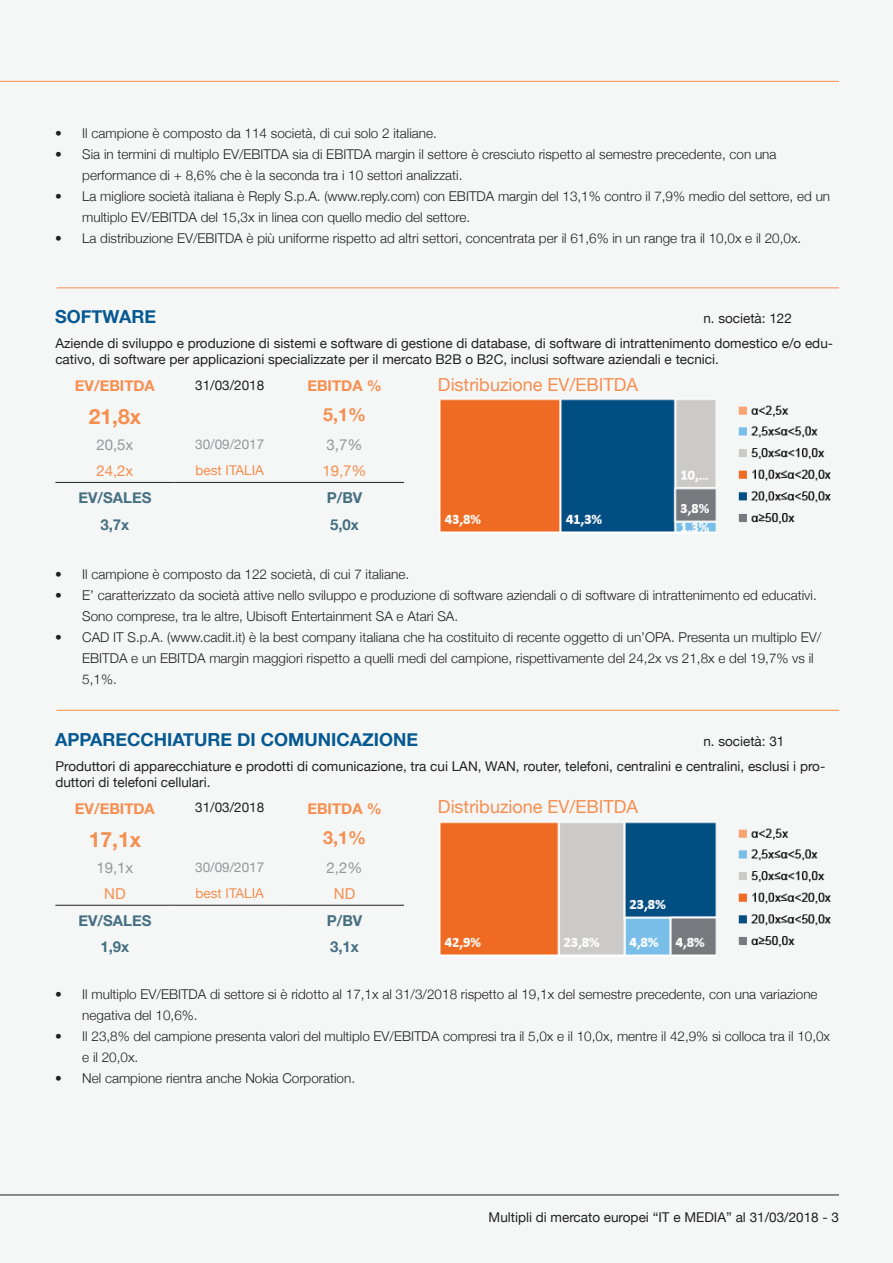
<style>
.page{position:relative;width:893px;height:1263px;background:#f5f7f7}
.page>*{position:absolute;margin:0;border:0;box-sizing:border-box;transform-origin:0 0}
.t1{font:700 21px "Helvetica Neue";color:#f68e4f}
.t2{font:18px "Helvetica Neue";color:#f68e4f}
.t3{font:700 18px "Helvetica Neue";color:#065991}
.t4{font:700 18px "Helvetica Neue";color:#f68e4f}
.t5{font:700 15px "Helvetica Neue";color:#456f82}
.t6{font:700 15px "Helvetica Neue";color:#f68e4f}
.t7{font:15px "Helvetica Neue";color:#959798}
.t8{font:15px "Helvetica Neue";color:#f68e4f}
.t9{font:300 13.5px/21px "Helvetica Neue";color:#231f20}
.t10{font:13.5px/16.2px "Helvetica Neue";color:#231f20}
.t11{font:13.5px "Helvetica Neue";color:#959798}
.t12{font:13.5px "Helvetica Neue";color:#f68e4f}
</style>
<div class="page">
<hr style="left:0;top:1194px;width:839px;height:1px;background:#231f20">
<hr style="left:0;top:81px;width:839px;height:1px;background:#f68e4f">
<img style="left:440px;top:399px;width:391px;height:133px">
<hr style="left:55px;top:482px;width:119px;height:1px;background:#231f20">
<hr style="left:174px;top:482px;width:111px;height:1px;background:#231f20">
<hr style="left:285px;top:482px;width:119px;height:1px;background:#231f20">
<img style="left:440px;top:822px;width:391px;height:133px">
<hr style="left:55px;top:905px;width:119px;height:1px;background:#231f20">
<hr style="left:174px;top:905px;width:111px;height:1px;background:#231f20">
<hr style="left:285px;top:905px;width:119px;height:1px;background:#231f20">
<hr style="left:57px;top:287px;width:782px;height:1px;background:#f68e4f">
<hr style="left:57px;top:710px;width:782px;height:1px;background:#f68e4f">
<p class="t9" style="left:55px;top:122px;width:383px">• Il campione è composto da 114 società, di cui solo 2 italiane.</p>
<p class="t9" style="left:82px;top:143px;width:696px;text-indent:-27px">• Sia in termini di multiplo EV/EBITDA sia di EBITDA margin il settore è cresciuto rispetto al semestre precedente, con una performance di + 8,6% che è la seconda tra i 10 settori analizzati.</p>
<p class="t9" style="left:82px;top:185px;width:749px;text-indent:-27px">• La migliore società italiana è Reply S.p.A. (www.reply.com) con EBITDA margin del 13,1% contro il 7,9% medio del settore, ed un multiplo EV/EBITDA del 15,3x in linea con quello medio del settore.</p>
<p class="t9" style="left:55px;top:227px;width:747px">• La distribuzione EV/EBITDA è più uniforme rispetto ad altri settori, concentrata per il 61,6% in un range tra il 10,0x e il 20,0x.</p>
<h2 class="t3" style="left:55px;top:303px;width:102px">SOFTWARE</h2>
<p class="t10" style="left:703px;top:311px;width:90px">n. società: 122</p>
<p class="t10" style="left:55px;top:336px;width:779px">Aziende di sviluppo e produzione di sistemi e software di gestione di database, di software di intrattenimento domestico e/o edu&shy;cativo, di software per applicazioni specializzate per il mercato B2B o B2C, inclusi software aziendali e tecnici.</p>
<p class="t6" style="left:75px;top:374px;width:81px">EV/EBITDA</p>
<p class="t10" style="left:195px;top:377px;width:71px">31/03/2018</p>
<p class="t6" style="left:307px;top:374px;width:76px">EBITDA %</p>
<h1 class="t1" style="left:89px;top:400px;width:54px">21,8x</h1>
<h2 class="t4" style="left:323px;top:400px;width:45px">5,1%</h2>
<p class="t7" style="left:96px;top:434px;width:38px">20,5x</p>
<p class="t11" style="left:195px;top:434px;width:71px">30/09/2017</p>
<p class="t7" style="left:327px;top:434px;width:37px">3,7%</p>
<p class="t8" style="left:96px;top:460px;width:38px">24,2x</p>
<p class="t12" style="left:195px;top:460px;width:70px">best ITALIA</p>
<p class="t8" style="left:322px;top:460px;width:46px">19,7%</p>
<p class="t5" style="left:78px;top:486px;width:75px">EV/SALES</p>
<p class="t5" style="left:327px;top:486px;width:37px">P/BV</p>
<p class="t5" style="left:100px;top:512px;width:30px">3,7x</p>
<p class="t5" style="left:330px;top:512px;width:30px">5,0x</p>
<h2 class="t2" style="left:438px;top:371px;width:202px">Distribuzione EV/EBITDA</h2>
<p class="t9" style="left:55px;top:563px;width:355px">• Il campione è composto da 122 società, di cui 7 italiane.</p>
<p class="t9" style="left:82px;top:584px;width:736px;text-indent:-27px">• E’ caratterizzato da società attive nello sviluppo e produzione di software aziendali o di software di intrattenimento ed educativi.<br>Sono comprese, tra le altre, Ubisoft Entertainment SA e Atari SA.</p>
<p class="t9" style="left:82px;top:626px;width:740px;text-indent:-27px">• CAD IT S.p.A. (www.cadit.it) è la best company italiana che ha costituito di recente oggetto di un’OPA. Presenta un multiplo EV/<br>EBITDA e un EBITDA margin maggiori rispetto a quelli medi del campione, rispettivamente del 24,2x vs 21,8x e del 19,7% vs il<br>5,1%.</p>
<h2 class="t3" style="left:55px;top:725px;width:364px">APPARECCHIATURE DI COMUNICAZIONE</h2>
<p class="t10" style="left:703px;top:734px;width:83px">n. società: 31</p>
<p class="t10" style="left:55px;top:759px;width:771px">Produttori di apparecchiature e prodotti di comunicazione, tra cui LAN, WAN, router, telefoni, centralini e centralini, esclusi i pro&shy;duttori di telefoni cellulari.</p>
<p class="t6" style="left:75px;top:797px;width:81px">EV/EBITDA</p>
<p class="t10" style="left:195px;top:800px;width:71px">31/03/2018</p>
<p class="t6" style="left:307px;top:797px;width:76px">EBITDA %</p>
<h1 class="t1" style="left:89px;top:823px;width:54px">17,1x</h1>
<h2 class="t4" style="left:323px;top:823px;width:45px">3,1%</h2>
<p class="t7" style="left:96px;top:857px;width:38px">19,1x</p>
<p class="t11" style="left:195px;top:857px;width:71px">30/09/2017</p>
<p class="t7" style="left:327px;top:857px;width:37px">2,2%</p>
<p class="t8" style="left:104px;top:883px;width:23px">ND</p>
<p class="t12" style="left:195px;top:883px;width:70px">best ITALIA</p>
<p class="t8" style="left:334px;top:883px;width:23px">ND</p>
<p class="t5" style="left:78px;top:909px;width:75px">EV/SALES</p>
<p class="t5" style="left:327px;top:909px;width:37px">P/BV</p>
<p class="t5" style="left:100px;top:935px;width:30px">1,9x</p>
<p class="t5" style="left:330px;top:935px;width:30px">3,1x</p>
<h2 class="t2" style="left:438px;top:794px;width:202px">Distribuzione EV/EBITDA</h2>
<p class="t9" style="left:82px;top:983px;width:737px;text-indent:-27px">• Il multiplo EV/EBITDA di settore si è ridotto al 17,1x al 31/3/2018 rispetto al 19,1x del semestre precedente, con una variazione negativa del 10,6%.</p>
<p class="t9" style="left:82px;top:1025px;width:749px;text-indent:-27px">• Il 23,8% del campione presenta valori del multiplo EV/EBITDA compresi tra il 5,0x e il 10,0x, mentre il 42,9% si colloca tra il 10,0x e il 20,0x.</p>
<p class="t9" style="left:55px;top:1067px;width:301px">• Nel campione rientra anche Nokia Corporation.</p>
<p class="t10" style="left:489px;top:1210px;width:352px">Multipli di mercato europei “IT e MEDIA” al 31/03/2018 - 3</p>
</div>
